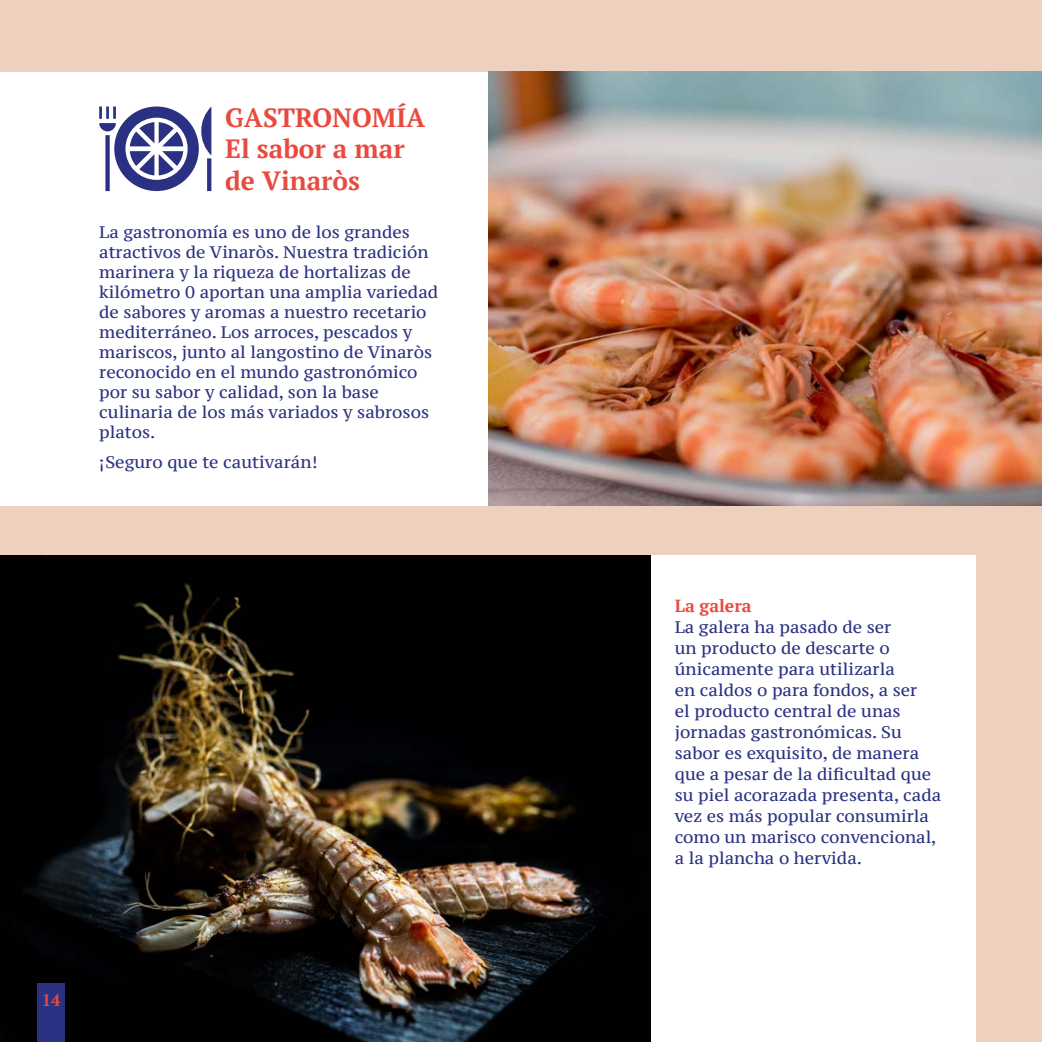
<style>
.page{position:relative;width:1042px;height:1042px;background:#eed0bf}
.page>*{position:absolute;margin:0;border:0;box-sizing:border-box;transform-origin:0 0}
.t1{font:700 26.25px/31.5px "PT Serif";color:#e94a3f}
.t2{font:700 17.5px "PT Serif";color:#e94a3f}
.t3{font:16.62px/21px "PT Serif Caption";color:#2b3182}
.t4{font:700 16.62px "PT Serif";color:#e94a3f}
</style>
<div class="page">
<div style="left:0;top:72px;width:489px;height:433px;background:#fff"></div>
<div style="left:650px;top:556px;width:326px;height:486px;background:#fff"></div>
<img style="left:489px;top:72px;width:553px;height:433px">
<svg style="left:99px;top:106px;width:112px;height:85px"></svg>
<img style="left:0;top:556px;width:650px;height:486px">
<div style="left:37px;top:983px;width:28px;height:59px;background:#2b3182"></div>
<h1 class="t1" style="left:225px;top:101px;width:201px">GASTRONOMÍA<br>El sabor a mar de Vinaròs</h1>
<p class="t3" style="left:99px;top:222px;width:340px;line-height:19.9px">La gastronomía es uno de los grandes atractivos de Vinaròs. Nuestra tradición marinera y la riqueza de hortalizas de kilómetro 0 aportan una amplia variedad de sabores y aromas a nuestro recetario mediterráneo. Los arroces, pescados y mariscos, junto al langostino de Vinaròs reconocido en el mundo gastronómico por su sabor y calidad, son la base culinaria de los más variados y sabrosos platos.</p>
<p class="t3" style="left:99px;top:451px;width:220px">¡Seguro que te cautivarán!</p>
<p class="t4" style="left:42px;top:988px;width:20px">14</p>
<p class="t2" style="left:675px;top:594px;width:78px">La galera</p>
<p class="t3" style="left:675px;top:617px;width:268px">La galera ha pasado de ser<br>un producto de descarte o únicamente para utilizarla<br>en caldos o para fondos, a ser<br>el producto central de unas jornadas gastronómicas. Su sabor es exquisito, de manera que a pesar de la dificultad que su piel acorazada presenta, cada vez es más popular consumirla como un marisco convencional, a la plancha o hervida.</p>
</div>
